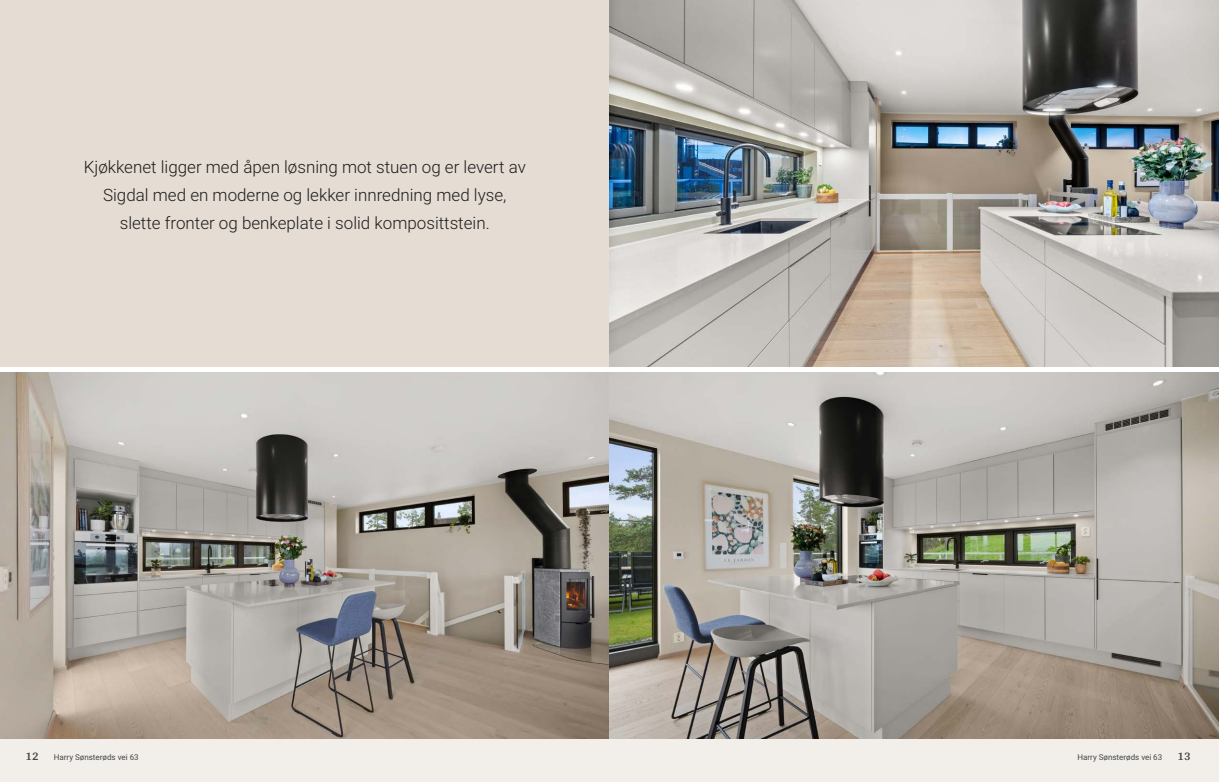
<style>
.page{position:relative;width:1219px;height:782px;background:#fff}
.page>*{position:absolute;margin:0;border:0;box-sizing:border-box;transform-origin:0 0}
.t1{font:300 17px/28px "Roboto Vitec";color:#1d1d1b;text-align:center}
.t2{font:700 12px "Arya";color:#414749}
.t3{font:8px "Roboto Vitec";color:#414749}
</style>
<div class="page">
<img style="left:0;top:372px;width:609px;height:367px">
<div style="left:0;top:739px;width:612px;height:42px;background:#f2eeea"></div>
<div style="left:0;top:0;width:612px;height:367px;background:#e5dcd4"></div>
<img style="left:609px;top:0;width:610px;height:367px">
<img style="left:609px;top:372px;width:610px;height:367px">
<div style="left:609px;top:739px;width:610px;height:42px;background:#f2eeea"></div>
<p class="t1" style="left:84px;top:152px;width:444px">Kjøkkenet ligger med åpen løsning mot stuen og er levert av<br>Sigdal med en moderne og lekker innredning med lyse, slette fronter og benkeplate i solid komposittstein.</p>
<p class="t2" style="left:26px;top:749px;width:15px">12</p>
<p class="t3" style="left:54px;top:751px;width:86px">Harry Sønsterøds vei 63</p>
<p class="t3" style="left:1077px;top:751px;width:86px">Harry Sønsterøds vei 63</p>
<p class="t2" style="left:1177px;top:749px;width:15px">13</p>
</div>
